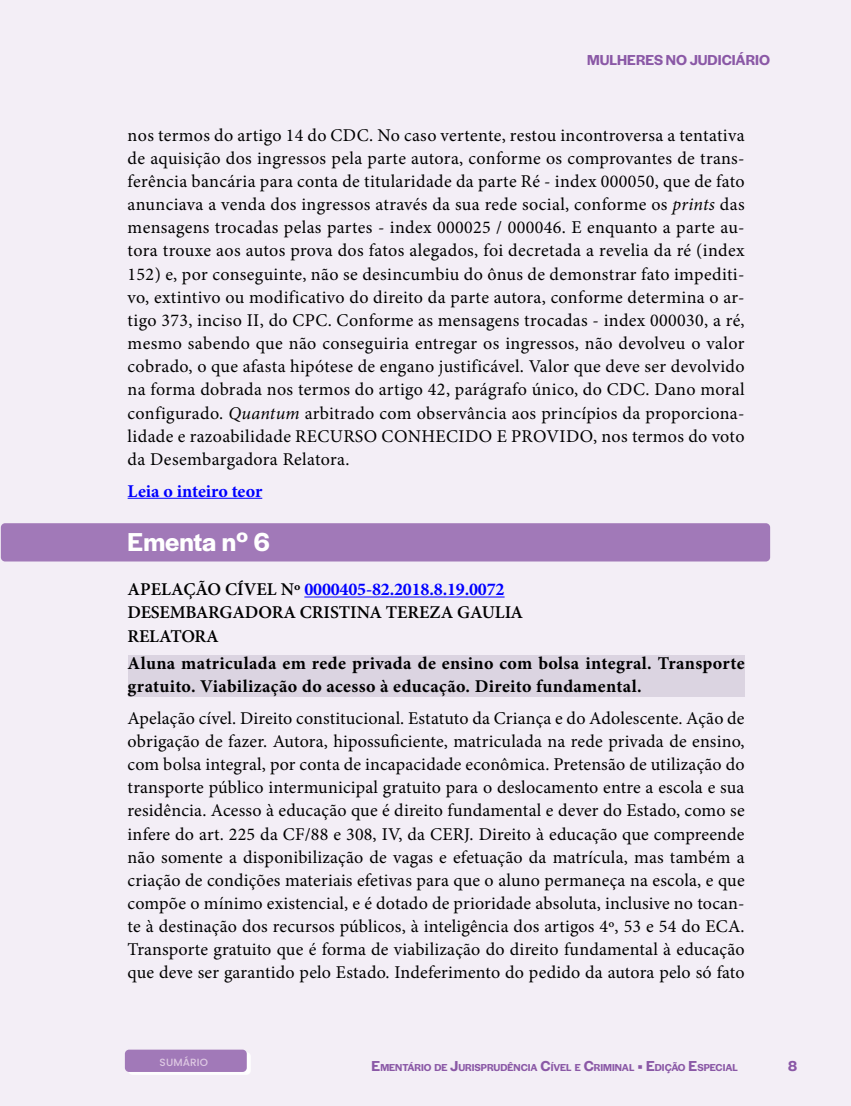
<style>
.page{position:relative;width:851px;height:1106px;background:#fff}
.page>*{position:absolute;margin:0;border:0;box-sizing:border-box;transform-origin:0 0}
.t1{font:600 27px "Halyard Display";color:#fff}
.t2{font:18px/23.1px "Minion Pro";letter-spacing:.01em;color:#000;text-align:justify}
.t3{font:700 18px/23.1px "Minion Pro";letter-spacing:.02em;color:#000}
.t4{font:600 18px/23.1px "Minion Pro";letter-spacing:-.01em;color:#000}
.t5{font:700 18px "Minion Pro";letter-spacing:-.005em;color:#00f}
.t6{font:600 15px "Halyard Display";color:#8a58a6}
.t7{font:600 15px "Halyard Display";color:#8a58a6}
.t8{font:600 10.5px "Halyard Display";color:#8a58a6}
.t9{font:500 10.5px "Poppins";letter-spacing:.01em;color:#dec9e3}
.s1{font-style:italic}
.s2{font-weight:700;color:#00f}
.s3{font-size:15px}
</style>
<div class="page">
<div style="left:1px;top:0;width:849px;height:1106px;background:#f3eef6"></div>
<div style="left:128px;top:1052px;width:122px;height:22px;background:linear-gradient(to right,#fefefe,#fefefe)"></div>
<div style="left:125px;top:1049px;width:122px;height:22px;background:#a179b8;border-radius:4px"></div>
<div style="left:1px;top:523px;width:769px;height:38px;background:#a179b8;border-radius:4px"></div>
<hr style="left:128px;top:498px;width:134px;height:1px;background:#00f">
<hr style="left:304px;top:596px;width:200px;height:1px;background:#00f">
<div style="left:128px;top:656px;width:616px;height:41px;background:#dbd4e1"></div>
<p class="t6" style="left:587px;top:50px;width:184px">MULHERES NO JUDICIÁRIO</p>
<p class="t2" style="left:128px;top:123px;width:618px">nos termos do artigo 14 do CDC. No caso vertente, restou incontroversa a tentativa de aquisição dos ingressos pela parte autora, conforme os comprovantes de trans&shy;ferência bancária para conta de titularidade da parte Ré - index 000050, que de fato anunciava a venda dos ingressos através da sua rede social, conforme os <span class="s1">prints</span> das mensagens trocadas pelas partes - index 000025 / 000046. E enquanto a parte au&shy;tora trouxe aos autos prova dos fatos alegados, foi decretada a revelia da ré (index 152) e, por conseguinte, não se desincumbiu do ônus de demonstrar fato impediti&shy;vo, extintivo ou modificativo do direito da parte autora, conforme determina o ar&shy;tigo 373, inciso II, do CPC. Conforme as mensagens trocadas - index 000030, a ré, mesmo sabendo que não conseguiria entregar os ingressos, não devolveu o valor cobrado, o que afasta hipótese de engano justificável. Valor que deve ser devolvido na forma dobrada nos termos do artigo 42, parágrafo único, do CDC. Dano moral configurado. <span class="s1">Quantum</span> arbitrado com observância aos princípios da proporciona&shy;lidade e razoabilidade RECURSO CONHECIDO E PROVIDO, nos termos do voto da Desembargadora Relatora.</p>
<p class="t5" style="left:128px;top:478px;width:136px">Leia o inteiro teor</p>
<h1 class="t1" style="left:128px;top:522px;width:144px">Ementa nº 6</h1>
<p class="t4" style="left:128px;top:578px;width:397px">APELAÇÃO CÍVEL Nº <span class="s2">0000405-82.2018.8.19.0072<br></span>DESEMBARGADORA CRISTINA TEREZA GAULIA<br>RELATORA</p>
<p class="t3" style="left:128px;top:651px;width:618px">Aluna matriculada em rede privada de ensino com bolsa integral. Transporte gratuito. Viabilização do acesso à educação. Direito fundamental.</p>
<p class="t2" style="left:128px;top:706px;width:618px">Apelação cível. Direito constitucional. Estatuto da Criança e do Adolescente. Ação de obrigação de fazer. Autora, hipossuficiente, matriculada na rede privada de ensino, com bolsa integral, por conta de incapacidade econômica. Pretensão de utilização do transporte público intermunicipal gratuito para o deslocamento entre a escola e sua residência. Acesso à educação que é direito fundamental e dever do Estado, como se infere do art. 225 da CF/88 e 308, IV, da CERJ. Direito à educação que compreende não somente a disponibilização de vagas e efetuação da matrícula, mas também a criação de condições materiais efetivas para que o aluno permaneça na escola, e que compõe o mínimo existencial, e é dotado de prioridade absoluta, inclusive no tocan&shy;te à destinação dos recursos públicos, à inteligência dos artigos 4º, 53 e 54 do ECA.<br>Transporte gratuito que é forma de viabilização do direito fundamental à educação que deve ser garantido pelo Estado. Indeferimento do pedido da autora pelo só fato</p>
<p class="t9" style="left:159px;top:1056px;width:50px">SUMÁRIO</p>
<p class="t8" style="left:371px;top:1060px;width:368px"><span class="s3">E</span>MENTÁRIO DE <span class="s3">J</span>URISPRUDÊNCIA <span class="s3">C</span>ÍVEL E <span class="s3">C</span>RIMINAL <span class="s3">• E</span>DIÇÃO <span class="s3">E</span>SPECIAL</p>
<p class="t7" style="left:788px;top:1055px;width:11px">8</p>
</div>
